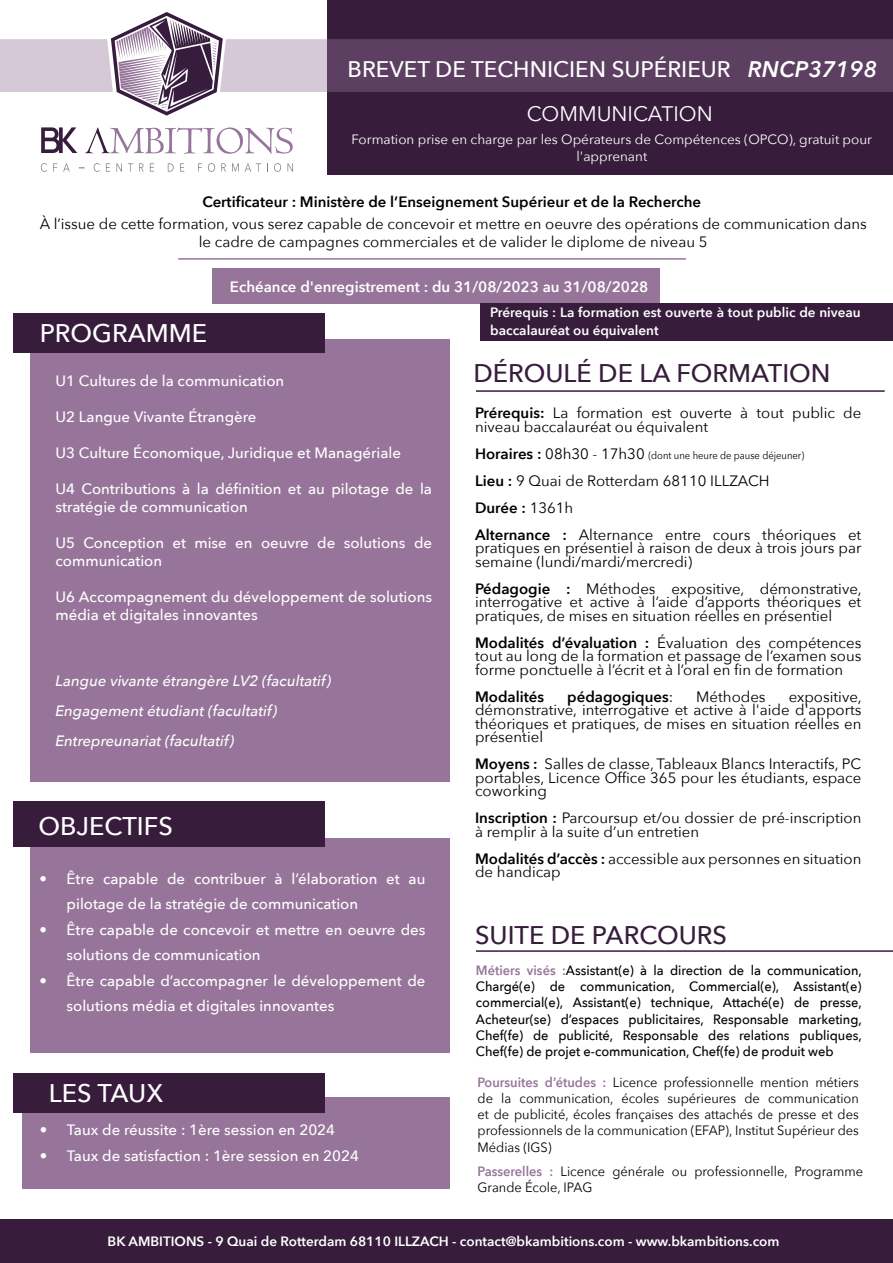
<style>
.page{position:relative;width:893px;height:1263px;background:#fff}
.page>*{position:absolute;margin:0;border:0;box-sizing:border-box;transform-origin:0 0}
.t1{font:500 25.5px "Avenir Next";color:#371c3c}
.t2{font:500 25.5px "Avenir Next";color:#fff}
.t3{font:italic 600 22.5px "Avenir Next";color:#fff}
.t4{font:500 22.5px "Avenir Next";color:#fff}
.t5{font:21px "Avenir Next";color:#fff}
.t6{font:15px/13.5px "Avenir Next";color:#000}
.t7{font:500 15px/25.5px "Avenir Next";color:#fff}
.t8{font:italic 500 15px/30px "Avenir Next";color:#fff}
.t9{font:600 15px "Avenir Next";color:#000}
.t10{font:600 15px "Avenir Next";color:#fff}
.t11{font:500 13.5px/16.2px "Avenir Next";color:#000;text-align:justify;scale:.95 1}
.t12{font:13.5px/16.2px "Avenir Next";color:#000;text-align:justify;scale:.95 1}
.t13{font:600 13.5px/18px "Avenir Next";color:#fff}
.t14{font:13.5px/16.2px "Avenir Next";color:#fff;text-align:center}
.t15{font:10.5px "Avenir Next";color:#000;scale:.9 1}
.s1{font-weight:600}
.s2{font-weight:600;font-size:15px}
.s3{font-size:15px}
.s4{font-weight:400}
.s5{font-weight:600;color:#97759b}
</style>
<div class="page">
<div style="left:30px;top:339px;width:420px;height:443px;background:#97759b"></div>
<div style="left:13px;top:313px;width:311px;height:40px;background:#371c3c"></div>
<div style="left:30px;top:838px;width:420px;height:214px;background:#97759b"></div>
<hr style="left:476px;top:950px;width:417px;height:2px;background:#371c3c">
<div style="left:13px;top:801px;width:311px;height:45px;background:#371c3c"></div>
<hr style="left:178px;top:258px;width:508px;height:2px;background:#97759b">
<div style="left:0;top:1219px;width:893px;height:44px;background:#371c3c"></div>
<div style="left:23px;top:1097px;width:427px;height:92px;background:#97759b"></div>
<div style="left:13px;top:1073px;width:311px;height:40px;background:#371c3c"></div>
<div style="left:212px;top:268px;width:448px;height:35px;background:#97759b"></div>
<hr style="left:476px;top:390px;width:409px;height:2px;background:#371c3c">
<div style="left:480px;top:303px;width:413px;height:37px;background:#371c3c"></div>
<div style="left:327px;top:0;width:566px;height:174px;background:#371c3c"></div>
<svg style="left:0;top:12px;width:893px;height:104px"></svg>
<svg style="left:41px;top:127px;width:36px;height:26px"></svg>
<svg style="left:85px;top:127px;width:208px;height:27px"></svg>
<svg style="left:94px;top:163px;width:6px;height:9px"></svg>
<svg style="left:106px;top:163px;width:4px;height:9px"></svg>
<svg style="left:116px;top:163px;width:6px;height:9px"></svg>
<svg style="left:128px;top:163px;width:5px;height:9px"></svg>
<svg style="left:139px;top:163px;width:5px;height:9px"></svg>
<svg style="left:150px;top:163px;width:4px;height:9px"></svg>
<svg style="left:168px;top:163px;width:6px;height:9px"></svg>
<svg style="left:180px;top:163px;width:4px;height:9px"></svg>
<svg style="left:198px;top:163px;width:4px;height:9px"></svg>
<svg style="left:208px;top:163px;width:7px;height:9px"></svg>
<svg style="left:221px;top:163px;width:5px;height:9px"></svg>
<svg style="left:232px;top:163px;width:7px;height:9px"></svg>
<svg style="left:245px;top:163px;width:16px;height:9px"></svg>
<svg style="left:274px;top:163px;width:7px;height:9px"></svg>
<svg style="left:287px;top:163px;width:6px;height:9px"></svg>
<svg style="left:41px;top:163px;width:6px;height:9px"></svg>
<svg style="left:53px;top:163px;width:4px;height:9px"></svg>
<svg style="left:63px;top:163px;width:7px;height:9px"></svg>
<h2 class="t3" style="left:739px;top:37px;width:131px">RNCP37198</h2>
<h2 class="t4" style="left:348px;top:50px;width:385px">BREVET DE TECHNICIEN SUPÉRIEUR</h2>
<h3 class="t5" style="left:527px;top:96px;width:187px">COMMUNICATION</h3>
<h2 class="t3" style="left:748px;top:50px;width:131px">RNCP37198</h2>
<h2 class="t3" style="left:729px;top:52px;width:131px">RNCP38362</h2>
<p class="t14" style="left:352px;top:131px;width:522px">Formation prise en charge par les Opérateurs de Compétences (OPCO), gratuit pour l'apprenant</p>
<p class="t9" style="left:202px;top:189px;width:500px">Certificateur : Ministère de l’Enseignement Supérieur et de la Recherche</p>
<p class="t6" style="left:40px;top:214px;width:828px;line-height:18px;text-align:center">À l’issue de cette formation, vous serez capable de concevoir et mettre en oeuvre des opérations de communication dans le cadre de campagnes commerciales et de valider le diplome de niveau 5</p>
<h1 class="t2" style="left:40px;top:312px;width:169px">PROGRAMME</h1>
<p class="t10" style="left:230px;top:274px;width:420px">Echéance d'enregistrement : du 31/08/2023 au 31/08/2028</p>
<p class="t13" style="left:490px;top:302px;width:372px">Prérequis : La formation est ouverte à tout public de niveau baccalauréat ou équivalent</p>
<p class="t7" style="left:56px;top:367px;width:230px">U1 Cultures de la communication</p>
<p class="t7" style="left:56px;top:403px;width:202px">U2 Langue Vivante Étrangère</p>
<p class="t7" style="left:56px;top:439px;width:347px">U3 Culture Économique, Juridique et Managériale</p>
<p class="t7" style="left:56px;top:479px;width:378px;line-height:18px">U4 Contributions à la définition et au pilotage de la stratégie de communication</p>
<p class="t7" style="left:56px;top:533px;width:378px;line-height:18px">U5 Conception et mise en oeuvre de solutions de communication</p>
<p class="t7" style="left:56px;top:587px;width:378px;line-height:18px">U6 Accompagnement du développement de solutions média et digitales innovantes</p>
<p class="t8" style="left:56px;top:665px;width:277px">Langue vivante étrangère LV2 (facultatif)<br>Engagement étudiant (facultatif)<br>Entrepreunariat (facultatif)</p>
<h1 class="t2" style="left:39px;top:804px;width:136px">OBJECTIFS</h1>
<p class="t7" style="left:67px;top:865px;width:360px;text-indent:-27px">• Être capable de contribuer à l’élaboration et au pilotage de la stratégie de communication</p>
<p class="t7" style="left:67px;top:916px;width:360px;text-indent:-27px">• Être capable de concevoir et mettre en oeuvre des solutions de communication</p>
<p class="t7" style="left:67px;top:967px;width:360px;text-indent:-27px">• Être capable d’accompagner le développement de solutions média et digitales innovantes</p>
<h1 class="t2" style="left:49px;top:1071px;width:116px">LES TAUX</h1>
<h1 class="t2" style="left:56px;top:1080px;width:116px">LES TAUX</h1>
<p class="t7" style="left:40px;top:1117px;width:297px">• Taux de réussite : 1ère session en 2024</p>
<p class="t7" style="left:40px;top:1142px;width:321px">• Taux de satisfaction : 1ère session en 2024</p>
<h1 class="t1" style="left:473px;top:351px;width:359px">DÉROULÉ DE LA FORMATION</h1>
<p class="t6" style="left:475px;top:406px;width:388px"><span class="s1">Prérequis:</span> La formation est ouverte à tout public de niveau baccalauréat ou équivalent</p>
<p class="t15" style="left:475px;top:446px;width:367px"><span class="s2">Horaires :</span> <span class="s3">08h30 - 17h30</span> (dont une heure de pause déjeuner)</p>
<p class="t6" style="left:475px;top:466px;width:388px;line-height:27px"><span class="s1">Lieu :</span> 9 Quai de Rotterdam 68110 ILLZACH<br><span class="s1">Durée :</span> 1361h<br><span class="s1">Alternance :</span> Alternance entre cours théoriques et</p>
<p class="t6" style="left:475px;top:541px;width:388px">pratiques en présentiel à raison de deux à trois jours par semaine (lundi/mardi/mercredi)</p>
<p class="t6" style="left:475px;top:581px;width:388px;text-align:justify"><span class="s1">Pédagogie :</span> Méthodes expositive, démonstrative, interrogative et active à l’aide d’apports théoriques et pratiques, de mises en situation réelles en présentiel</p>
<p class="t6" style="left:475px;top:635px;width:388px;text-align:justify"><span class="s1">Modalités d’évaluation :</span> Évaluation des compétences tout au long de la formation et passage de l’examen sous forme ponctuelle à l’écrit et à l’oral en fin de formation</p>
<p class="t9" style="left:475px;top:684px;width:71px">Modalités</p>
<p class="t9" style="left:567px;top:684px;width:107px">pédagogiques<span class="s4">:</span></p>
<p class="t6" style="left:696px;top:689px;width:71px">Méthodes</p>
<p class="t6" style="left:475px;top:689px;width:388px;text-align:justify;text-indent:314px">expositive, démonstrative, interrogative et active à l'aide d'apports théoriques et pratiques, de mises en situation réelles en présentiel</p>
<p class="t6" style="left:475px;top:757px;width:388px;text-align:justify"><span class="s1">Moyens :</span> Salles de classe, Tableaux Blancs Interactifs, PC portables, Licence Office 365 pour les étudiants, espace coworking</p>
<p class="t6" style="left:475px;top:811px;width:388px"><span class="s1">Inscription :</span> Parcoursup et/ou dossier de pré-inscription à remplir à la suite d’un entretien</p>
<p class="t6" style="left:475px;top:851px;width:388px"><span class="s1">Modalités d’accès :</span> accessible aux personnes en situation de handicap</p>
<h1 class="t1" style="left:475px;top:913px;width:254px">SUITE DE PARCOURS</h1>
<p class="t11" style="left:476px;top:962px;width:408px"><span class="s5">Métiers visés :</span>Assistant(e) à la direction de la communication, Chargé(e) de communication, Commercial(e), Assistant(e) commercial(e), Assistant(e) technique, Attaché(e) de presse, Acheteur(se) d’espaces publicitaires, Responsable marketing, Chef(fe) de publicité, Responsable des relations publiques, Chef(fe) de projet e-communication, Chef(fe) de produit web</p>
<p class="t12" style="left:478px;top:1073px;width:403px"><span class="s5">Poursuites d’études :</span> Licence professionnelle mention métiers de la communication, écoles supérieures de communication et de publicité, écoles françaises des attachés de presse et des professionnels de la communication (EFAP), Institut Supérieur des Médias (IGS)</p>
<p class="t12" style="left:478px;top:1162px;width:407px"><span class="s5">Passerelles :</span> Licence générale ou professionnelle, Programme<br>Grande École, IPAG</p>
<p class="t13" style="left:108px;top:1232px;width:673px">BK AMBITIONS - 9 Quai de Rotterdam 68110 ILLZACH - contact@bkambitions.com - www.bkambitions.com</p>
</div>
